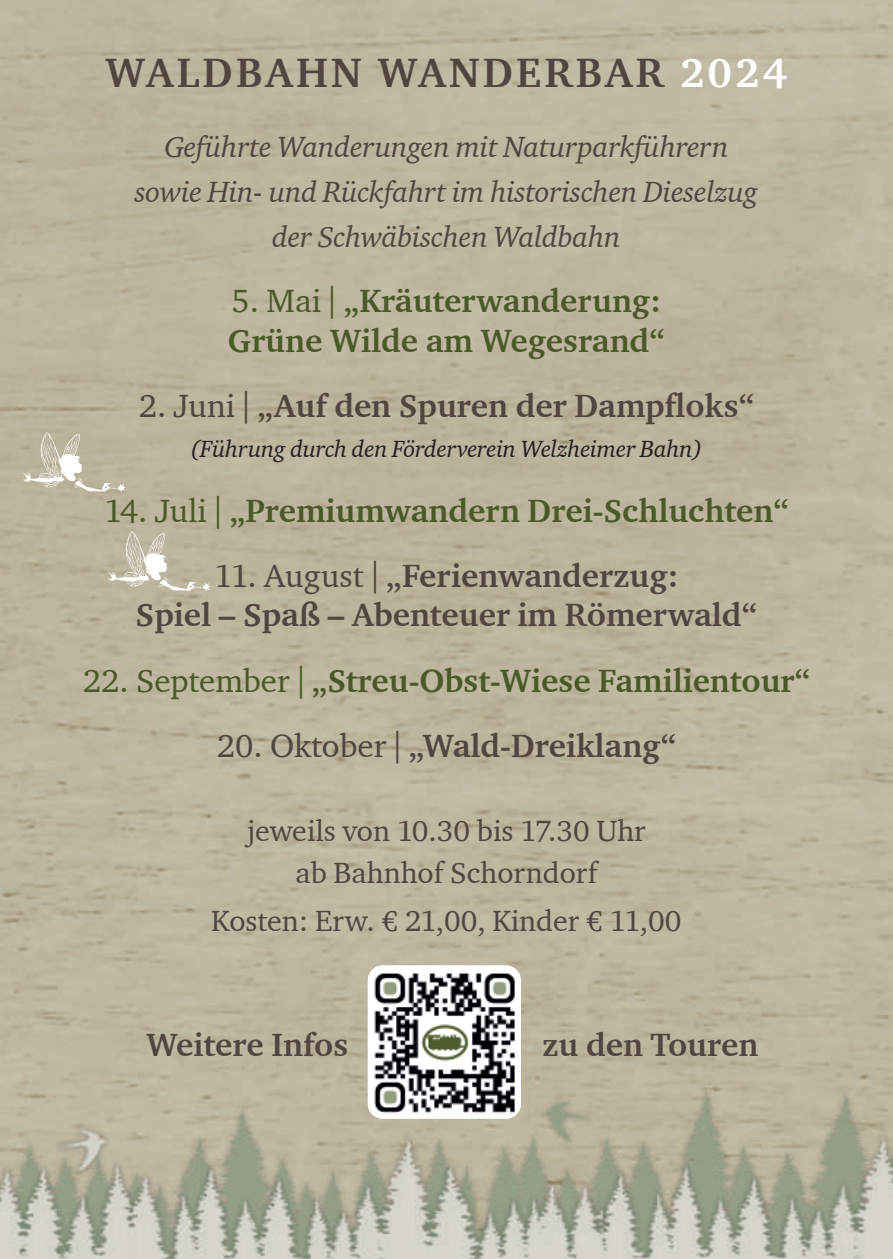
<style>
.page{position:relative;width:893px;height:1259px;background:#fff}
.page>*{position:absolute;margin:0;border:0;box-sizing:border-box;transform-origin:0 0}
.t1{font:700 42px "Charter ITC";letter-spacing:.075em;color:#52453f}
.t2{font:700 33px/39.6px "Charter ITC";color:#52453f;text-align:center}
.t3{font:700 33px/39.6px "Charter ITC";color:#495927}
.t4{font:italic 30px/45px "Charter ITC";letter-spacing:-.01em;color:#52453f;text-align:center}
.t5{font:30px/42px "Charter ITC";color:#52453f;text-align:center}
.t6{font:italic 24px "Charter ITC";letter-spacing:-.01em;color:#231f20}
.s1{color:#fff}
.s2{font-weight:400}
.s3{font-family:"Macha";font-weight:400;font-style:italic;color:#495928}
.s4{font-family:"Macha";font-weight:400;font-style:italic}
</style>
<div class="page">
<img style="left:0;top:0;width:893px;height:1259px">
<svg style="left:23px;top:431px;width:103px;height:61px;background:#c6beab"></svg>
<svg style="left:108px;top:530px;width:103px;height:61px;background:#c6c0ad"></svg>
<img style="left:368px;top:965px;width:153px;height:153px">
<p class="t1" style="left:106px;top:46px;width:683px">WALDBAHN WANDERBAR <span class="s1">2024</span></p>
<p class="t4" style="left:135px;top:124px;width:625px">Geführte Wanderungen mit Naturparkführern sowie Hin- und Rückfahrt im historischen Dieselzug der Schwäbischen Waldbahn</p>
<p class="t3" style="left:228px;top:281px;width:438px"><span class="s2">5. Mai</span> <span class="s3">|</span> „Kräuterwanderung:<br>Grüne Wilde am Wegesrand“</p>
<p class="t2" style="left:139px;top:385px;width:617px"><span class="s2">2. Juni</span> <span class="s4">|</span> „Auf den Spuren der Dampfloks“</p>
<p class="t6" style="left:190px;top:433px;width:514px">(Führung durch den Förderverein Welzheimer Bahn)</p>
<p class="t3" style="left:104px;top:490px;width:686px"><span class="s2">14. Juli</span> <span class="s3">|</span> „Premiumwandern Drei-Schluchten“</p>
<p class="t2" style="left:136px;top:555px;width:623px"><span class="s2">11. August</span> <span class="s4">|</span> „Ferienwanderzug:<br>Spiel – Spaß – Abenteuer im Römerwald“</p>
<p class="t3" style="left:83px;top:660px;width:729px"><span class="s2">22. September</span> <span class="s3">|</span> „Streu-Obst-Wiese Familientour“</p>
<p class="t2" style="left:217px;top:725px;width:461px"><span class="s2">20. Oktober</span> <span class="s4">|</span> „Wald-Dreiklang“</p>
<p class="t5" style="left:247px;top:809px;width:400px">jeweils von 10.30 bis 17.30 Uhr ab Bahnhof Schorndorf</p>
<p class="t5" style="left:211px;top:899px;width:472px">Kosten: Erw. € 21,00, Kinder € 11,00</p>
<p class="t2" style="left:146px;top:1024px;width:203px">Weitere Infos</p>
<p class="t2" style="left:542px;top:1024px;width:218px">zu den Touren</p>
</div>
